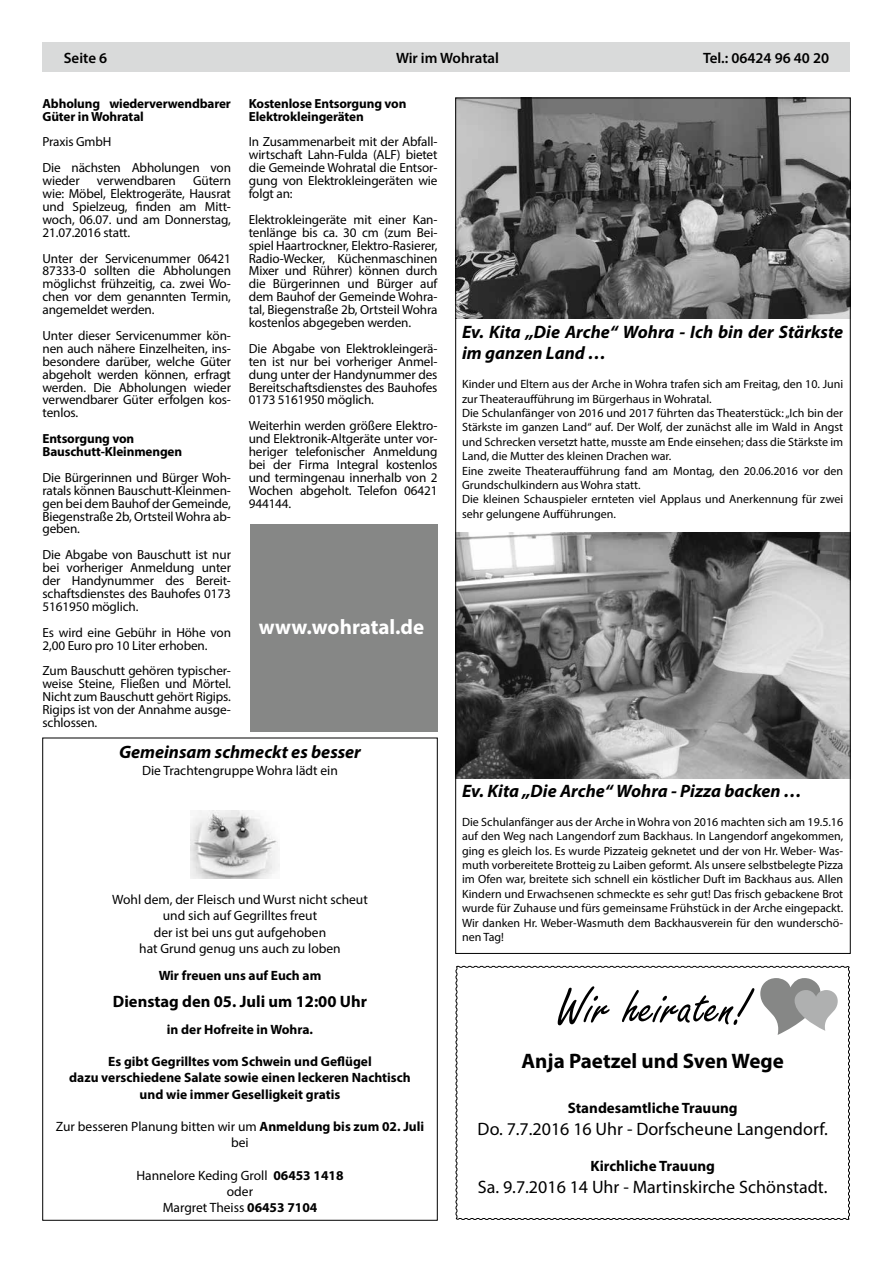
<style>
.page{position:relative;width:893px;height:1263px;background:#fff}
.page>*{position:absolute;margin:0;border:0;box-sizing:border-box;transform-origin:0 0}
.t1{font:54px "Freestyle Script";color:#000}
.t2{font:700 21px "Myriad Pro";color:#000}
.t3{font:700 21px "Myriad Pro";color:#fff}
.t4{font:italic 700 18px/21.6px "Myriad Pro";color:#000}
.t5{font:18px "Myriad Pro";color:#000}
.t6{font:700 16.5px "Myriad Pro";color:#000}
.t7{font:700 15px "Myriad Pro";color:#000}
.t8{font:600 15px "Myriad Pro";color:#000}
.t9{font:13.5px/16.2px "Myriad Pro";color:#000;text-align:center}
.t10{font:700 13.5px/16.2px "Myriad Pro";color:#000;text-align:center}
.t11{font:13.2px/12.9px "Myriad Pro";letter-spacing:-.01em;color:#000;text-align:justify}
.t12{font:700 13.2px/12.9px "Myriad Pro";letter-spacing:-.01em;color:#000}
.t13{font:12px/14.4px "Myriad Pro";color:#000;text-align:justify}
.s1{font-weight:700}
</style>
<div class="page">
<img style="left:457px;top:100px;width:391px;height:219px">
<div style="left:43px;top:43px;width:807px;height:29px;background:#d9dada"></div>
<svg style="left:455px;top:965px;width:395px;height:255px"></svg>
<img style="left:191px;top:810px;width:88px;height:68px">
<img style="left:457px;top:533px;width:391px;height:245px">
<div style="left:250px;top:524px;width:187px;height:207px;background:#868786"></div>
<p class="t8" style="left:64px;top:48px;width:45px">Seite 6</p>
<p class="t8" style="left:396px;top:48px;width:105px">Wir im Wohratal</p>
<p class="t8" style="left:703px;top:48px;width:128px">Tel.: 06424 96 40 20</p>
<p class="t12" style="left:43px;top:96px;width:190px">Abholung wiederverwendbarer<br>Güter in Wohratal</p>
<p class="t11" style="left:43px;top:129px;width:190px;line-height:25.8px">Praxis GmbH<br>Die nächsten Abholungen von</p>
<p class="t11" style="left:43px;top:174px;width:39px">wieder</p>
<p class="t11" style="left:97px;top:174px;width:80px">verwendbaren</p>
<p class="t12" style="left:249px;top:96px;width:159px">Kostenlose Entsorgung von<br>Elektrokleingeräten</p>
<p class="t11" style="left:249px;top:135px;width:190px">In Zusammenarbeit mit der Abfall&shy;wirtschaft Lahn-Fulda (ALF) bietet die Gemeinde Wohratal die Entsor&shy;gung von Elektrokleingeräten wie folgt an:</p>
<p class="t11" style="left:249px;top:213px;width:190px">Elektrokleingeräte mit einer Kan&shy;tenlänge bis ca. 30 cm (zum Bei&shy;spiel Haartrockner, Elektro-Rasierer, Radio-Wecker, Küchenmaschinen Mixer und Rührer) können durch die Bürgerinnen und Bürger auf dem Bauhof der Gemeinde Wohra&shy;tal, Biegenstraße 2b, Ortsteil Wohra kostenlos abgegeben werden.</p>
<p class="t11" style="left:249px;top:342px;width:190px">Die Abgabe von Elektrokleingerä&shy;ten ist nur bei vorheriger Anmel&shy;dung unter der Handynummer des Bereitschaftsdienstes des Bauhofes 0173 5161950 möglich.</p>
<p class="t11" style="left:249px;top:419px;width:190px">Weiterhin werden größere Elektro&shy;und Elektronik-Altgeräte unter vor&shy;heriger telefonischer Anmeldung bei der Firma Integral kostenlos und termingenau innerhalb von 2<br>Wochen abgeholt. Telefon 06421<br>944144.</p>
<p class="t11" style="left:43px;top:174px;width:190px;text-indent:151px">Gütern wie: Möbel, Elektrogeräte, Hausrat und Spielzeug, finden am Mitt&shy;woch, 06.07. und am Donnerstag, 21.07.2016 statt.</p>
<p class="t11" style="left:43px;top:251px;width:190px">Unter der Servicenummer 06421<br>87333-0 sollten die Abholungen möglichst frühzeitig, ca. zwei Wo&shy;chen vor dem genannten Termin, angemeldet werden.</p>
<p class="t11" style="left:43px;top:329px;width:190px">Unter dieser Servicenummer kön&shy;nen auch nähere Einzelheiten, ins&shy;besondere darüber, welche Güter abgeholt werden können, erfragt werden. Die Abholungen wieder verwendbarer Güter erfolgen kos&shy;tenlos.</p>
<p class="t12" style="left:43px;top:432px;width:141px">Entsorgung von<br>Bauschutt-Kleinmengen</p>
<p class="t11" style="left:43px;top:471px;width:190px">Die Bürgerinnen und Bürger Woh&shy;ratals können Bauschutt-Kleinmen&shy;gen bei dem Bauhof der Gemeinde, Biegenstraße 2b, Ortsteil Wohra ab&shy;geben.</p>
<p class="t11" style="left:43px;top:548px;width:190px">Die Abgabe von Bauschutt ist nur bei vorheriger Anmeldung unter der Handynummer des Bereit&shy;schaftsdienstes des Bauhofes 0173<br>5161950 möglich.</p>
<p class="t11" style="left:43px;top:626px;width:190px">Es wird eine Gebühr in Höhe von<br>2,00 Euro pro 10 Liter erhoben.</p>
<p class="t11" style="left:43px;top:664px;width:190px">Zum Bauschutt gehören typischer&shy;weise Steine, Fließen und Mörtel.<br>Nicht zum Bauschutt gehört Rigips.<br>Rigips ist von der Annahme ausge&shy;schlossen.</p>
<h3 class="t4" style="left:462px;top:320px;width:383px">Ev. Kita „Die Arche“ Wohra - Ich bin der Stärkste im ganzen Land …</h3>
<p class="t13" style="left:462px;top:377px;width:383px;text-align:left">Kinder und Eltern aus der Arche in Wohra trafen sich am Freitag, den 10. Juni zur Theateraufführung im Bürgerhaus in Wohratal.<br>Die Schulanfänger von 2016 und 2017 führten das Theaterstück: „Ich bin der Stärkste im ganzen Land“ auf. Der Wolf, der zunächst alle im Wald in Angst und Schrecken versetzt hatte, musste am Ende einsehen; dass die Stärkste im Land, die Mutter des kleinen Drachen war.<br>Eine zweite Theateraufführung fand am Montag, den 20.06.2016 vor den Grundschulkindern aus Wohra statt.<br>Die kleinen Schauspieler ernteten viel Applaus und Anerkennung für zwei sehr gelungene Aufführungen.</p>
<h2 class="t3" style="left:259px;top:613px;width:167px">www.wohratal.de</h2>
<h3 class="t4" style="left:119px;top:741px;width:243px">Gemeinsam schmeckt es besser</h3>
<p class="t9" style="left:142px;top:762px;width:197px">Die Trachtengruppe Wohra lädt ein</p>
<p class="t9" style="left:112px;top:891px;width:257px">Wohl dem, der Fleisch und Wurst nicht scheut und sich auf Gegrilltes freut<br>der ist bei uns gut aufgehoben<br>hat Grund genug uns auch zu loben</p>
<p class="t10" style="left:159px;top:967px;width:164px">Wir freuen uns auf Euch am</p>
<p class="t6" style="left:113px;top:990px;width:256px">Dienstag den 05. Juli um 12:00 Uhr</p>
<p class="t10" style="left:167px;top:1021px;width:148px">in der Hofreite in Wohra.</p>
<p class="t10" style="left:69px;top:1053px;width:343px">Es gibt Gegrilltes vom Schwein und Geflügel<br>dazu verschiedene Salate sowie einen leckeren Nachtisch und wie immer Geselligkeit gratis</p>
<p class="t9" style="left:56px;top:1118px;width:370px">Zur besseren Planung bitten wir um <span class="s1">Anmeldung bis zum 02. Juli </span>bei</p>
<p class="t9" style="left:137px;top:1167px;width:208px">Hannelore Keding Groll <span class="s1">06453 1418 </span>oder<br>Margret Theiss <span class="s1">06453 7104</span></p>
<h3 class="t4" style="left:462px;top:779px;width:341px">Ev. Kita „Die Arche“ Wohra - Pizza backen …</h3>
<p class="t13" style="left:462px;top:814px;width:383px">Die Schulanfänger aus der Arche in Wohra von 2016 machten sich am 19.5.16 auf den Weg nach Langendorf zum Backhaus. In Langendorf angekommen, ging es gleich los. Es wurde Pizzateig geknetet und der von Hr. Weber- Was&shy;muth vorbereitete Brotteig zu Laiben geformt. Als unsere selbstbelegte Pizza im Ofen war, breitete sich schnell ein köstlicher Duft im Backhaus aus. Allen Kindern und Erwachsenen schmeckte es sehr gut! Das frisch gebackene Brot wurde für Zuhause und fürs gemeinsame Frühstück in der Arche eingepackt.<br>Wir danken Hr. Weber-Wasmuth dem Backhausverein für den wunderschö&shy;nen Tag!</p>
<h1 class="t1" style="left:556px;top:977px;width:194px">Wir heiraten!</h1>
<h2 class="t2" style="left:522px;top:1048px;width:264px">Anja Paetzel und Sven Wege</h2>
<p class="t7" style="left:568px;top:1098px;width:171px">Standesamtliche Trauung</p>
<h3 class="t5" style="left:478px;top:1118px;width:352px">Do. 7.7.2016 16 Uhr - Dorfscheune Langendorf.</h3>
<p class="t7" style="left:590px;top:1156px;width:126px">Kirchliche Trauung</p>
<h3 class="t5" style="left:478px;top:1175px;width:351px">Sa. 9.7.2016 14 Uhr - Martinskirche Schönstadt.</h3>
</div>
